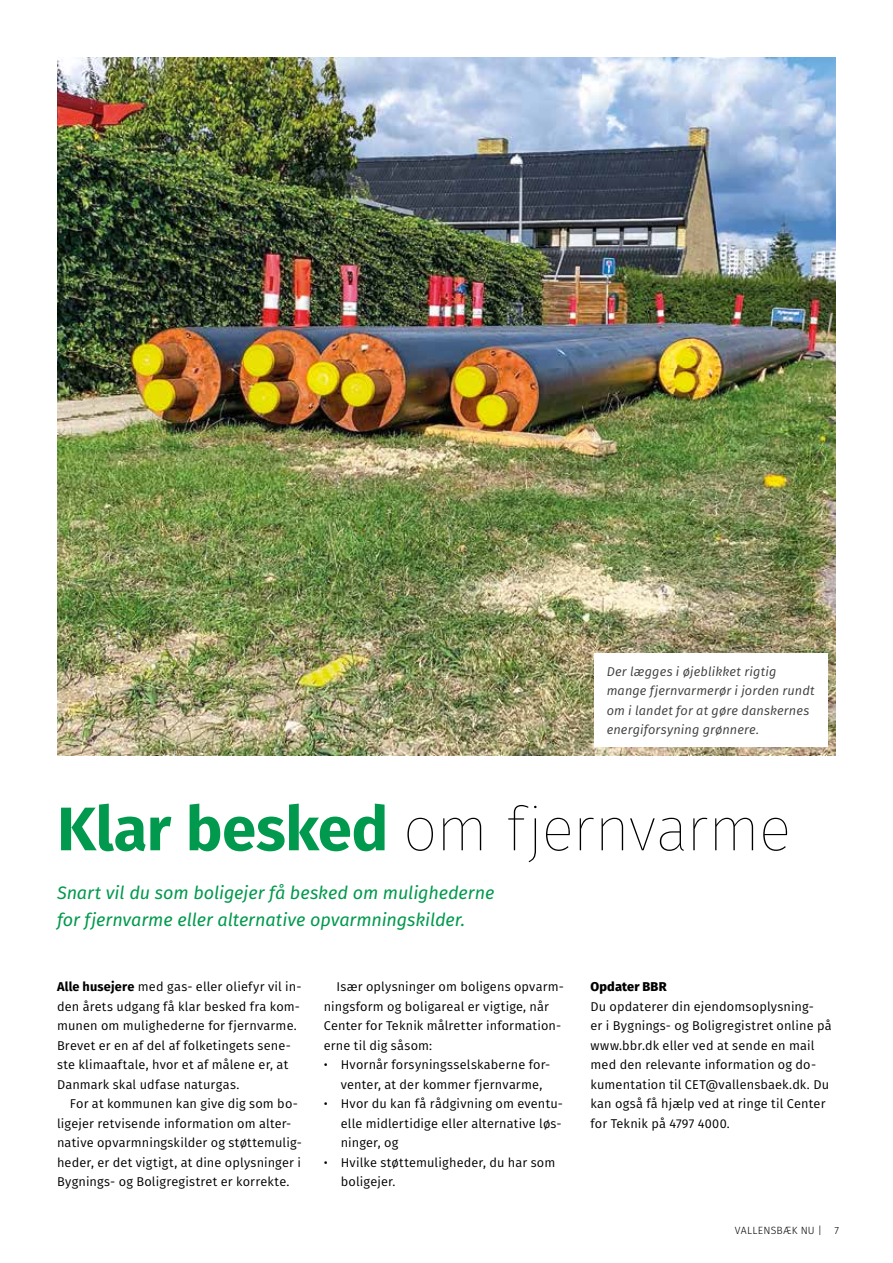
<style>
.page{position:relative;width:893px;height:1263px;background:#fff}
.page>*{position:absolute;margin:0;border:0;box-sizing:border-box;transform-origin:0 0}
.t1{font:100 61.5px "Fira Sans";letter-spacing:-.02em;color:#000}
.t2{font:italic 18px/27px "Fira Sans";letter-spacing:-.005em;color:#00994d}
.t3{font:12.75px/19.5px "Fira Sans";letter-spacing:.01em;color:#000}
.t4{font:italic 12.75px/19.5px "Fira Sans";letter-spacing:.01em;color:#3c3c3b}
.t5{font:800 12.75px "Fira Sans";letter-spacing:.015em;color:#000}
.t6{font:300 10.5px "Fira Sans";letter-spacing:.025em;color:#000}
.s1{font-weight:700;color:#00994d}
.s2{font-weight:700}
</style>
<div class="page">
<img style="left:57px;top:57px;width:779px;height:698px">
<div style="left:594px;top:653px;width:233px;height:94px;background:#fff"></div>
<p class="t4" style="left:607px;top:661px;width:209px">Der lægges i øjeblikket rigtig mange fjernvarmerør i jorden rundt om i landet for at gøre danskernes energiforsyning grønnere.</p>
<h1 class="t1" style="left:57px;top:786px;width:736px"><span class="s1">Klar besked</span> om fjernvarme</h1>
<h2 class="t2" style="left:57px;top:879px;width:439px">Snart vil du som boligejer få besked om mulighederne for fjernvarme eller alternative opvarmningskilder.</h2>
<p class="t3" style="left:57px;top:977px;width:246px"><span class="s2">Alle husejere</span> med gas- eller oliefyr vil in&shy;den årets udgang få klar besked fra kom&shy;munen om mulighederne for fjernvarme.<br>Brevet er en af del af folketingets sene&shy;ste klimaaftale, hvor et af målene er, at Danmark skal udfase naturgas.</p>
<p class="t3" style="left:57px;top:1094px;width:246px;text-indent:13px">For at kommunen kan give dig som bo&shy;ligejer retvisende information om alter&shy;native opvarmningskilder og støttemulig&shy;heder, er det vigtigt, at dine oplysninger i Bygnings- og Boligregistret er korrekte.</p>
<p class="t3" style="left:324px;top:977px;width:242px;text-indent:13px">Især oplysninger om boligens opvarm&shy;ningsform og boligareal er vigtige, når Center for Teknik målretter information&shy;erne til dig såsom:</p>
<p class="t3" style="left:341px;top:1055px;width:211px;text-indent:-17px">• Hvornår forsyningsselskaberne for&shy;venter, at der kommer fjernvarme,</p>
<p class="t3" style="left:341px;top:1094px;width:224px;text-align:justify;text-indent:-17px">• Hvor du kan få rådgivning om eventu&shy;elle midlertidige eller alternative løs&shy;ninger, og</p>
<p class="t3" style="left:341px;top:1152px;width:216px;text-indent:-17px">• Hvilke støttemuligheder, du har som boligejer.</p>
<p class="t5" style="left:590px;top:978px;width:78px">Opdater BBR</p>
<p class="t3" style="left:590px;top:996px;width:243px">Du opdaterer din ejendomsoplysning-<br>er i Bygnings- og Boligregistret online på www.bbr.dk eller ved at sende en mail med den relevante information og do&shy;kumentation til CET@vallensbaek.dk. Du kan også få hjælp ved at ringe til Center for Teknik på 4797 4000.</p>
<p class="t6" style="left:735px;top:1223px;width:106px">VALLENSBÆK NU | 7</p>
</div>
